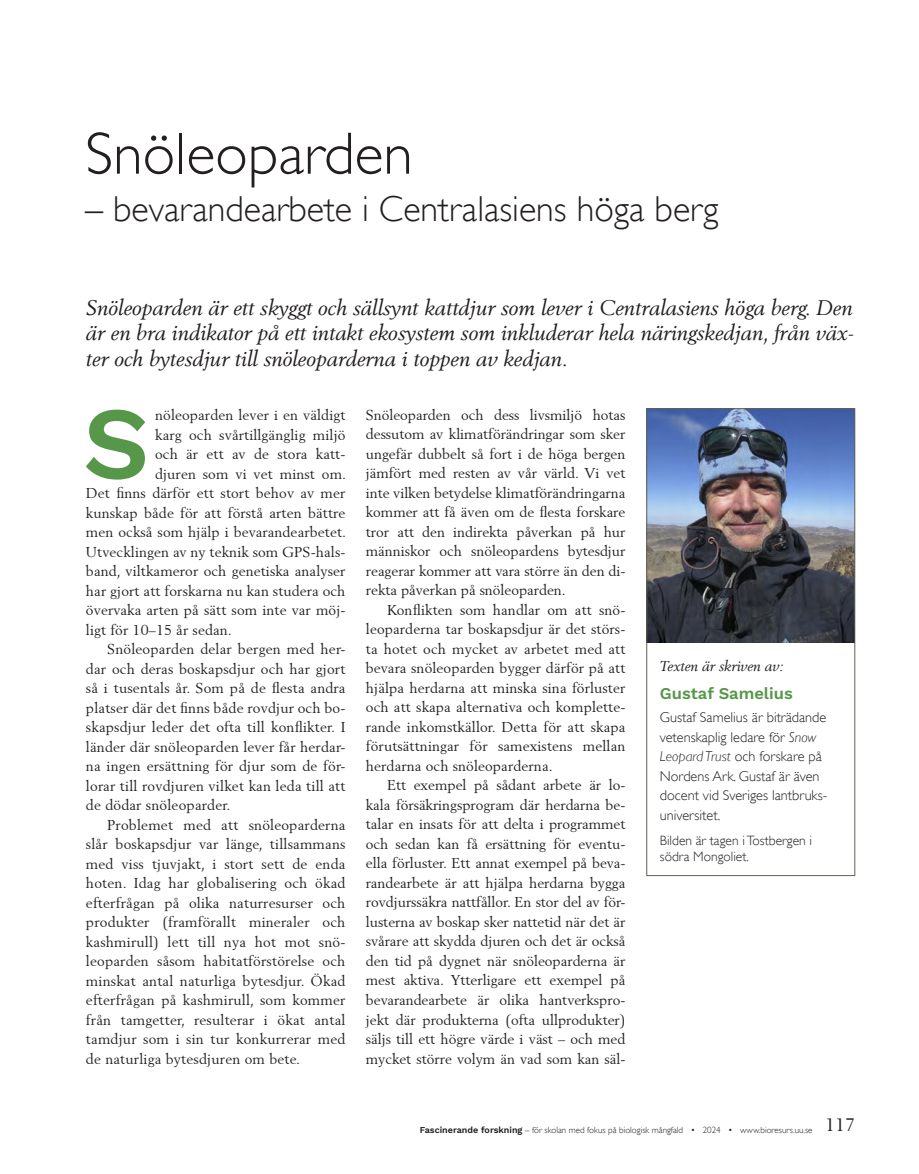
<style>
.page{position:relative;width:919px;height:1174px;background:#fff}
.page>*{position:absolute;margin:0;border:0;box-sizing:border-box;transform-origin:0 0}
.Brödtext_med_anfang{font:102.9px "Work Sans";color:#56974a}
.Rubrik_artiklar{font:300 60px "Gill Alt One";color:#231f20}
.Ovan_under_artikelrubrik{font:300 36px "Gill Alt One";color:#231f20}
.Ingress{font:italic 21px/25.5px "Berling";color:#231f20;text-align:justify}
.t1{font:18px "Berling";color:#231f20}
.Namn_i_författarruta{font:16.5px "Work Sans";color:#56974a}
.Bröd_med_indrag{font:14.25px/19.5px "Berling";letter-spacing:.01em;color:#231f20;text-align:justify}
.Brödtext_med_anfang-2{font:14.25px "Berling";letter-spacing:.01em;color:#231f20}
.Bröd_utan_indrag{font:14.25px/19.5px "Berling";color:#231f20;text-align:justify}
.Faktatext{font:300 14.25px/19.5px "Gill Alt One";color:#231f20}
.Bröd_utan_indrag-2{font:italic 14.25px "Berling";color:#231f20}
.Bildtext{font:300 13.5px/16.2px "Gill Alt One";color:#231f20}
.t2{font:300 9px "Gill Alt One";color:#231f20}
.s1{font-style:italic}
.s2{font-family:"Work Sans";font-weight:400}
.s3{font-family:"Berling";font-weight:400}
</style>
<div class="page">
<img style="left:648px;top:410px;width:205px;height:232px">
<div style="left:646px;top:408px;width:209px;height:468px;border:1px solid #616157"></div>
<h2 class="Rubrik_artiklar" style="left:85px;top:119px;width:329px">Snöleoparden</h2>
<h2 class="Ovan_under_artikelrubrik" style="left:85px;top:188px;width:635px">– bevarandearbete i Centralasiens höga berg</h2>
<p class="Ingress" style="left:86px;top:294px;width:769px">Snöleoparden är ett skyggt och sällsynt kattdjur som lever i Centralasiens höga berg. Den är en bra indikator på ett intakt ekosystem som inkluderar hela näringskedjan, från väx&shy;ter och bytesdjur till snöleoparderna i toppen av kedjan.</p>
<p class="Brödtext_med_anfang" style="left:83px;top:365px;width:68px">S</p>
<p class="Brödtext_med_anfang-2" style="left:155px;top:406px;width:192px">nöleoparden lever i en väldigt</p>
<p class="Brödtext_med_anfang-2" style="left:155px;top:426px;width:192px">karg och svårtillgänglig miljö</p>
<p class="Brödtext_med_anfang-2" style="left:155px;top:445px;width:192px">och är ett av de stora katt-</p>
<p class="Brödtext_med_anfang-2" style="left:155px;top:465px;width:192px">djuren som vi vet minst om.</p>
<p class="Brödtext_med_anfang-2" style="left:86px;top:484px;width:261px">Det finns därför ett stort behov av mer</p>
<p class="Brödtext_med_anfang-2" style="left:86px;top:504px;width:261px">kunskap både för att förstå arten bättre</p>
<p class="Brödtext_med_anfang-2" style="left:86px;top:523px;width:262px">men också som hjälp i bevarandearbetet.</p>
<p class="Brödtext_med_anfang-2" style="left:86px;top:543px;width:261px">Utvecklingen av ny teknik som GPS-hals-</p>
<p class="Brödtext_med_anfang-2" style="left:86px;top:562px;width:261px">band, viltkameror och genetiska analyser</p>
<p class="Brödtext_med_anfang-2" style="left:86px;top:582px;width:261px">har gjort att forskarna nu kan studera och</p>
<p class="Brödtext_med_anfang-2" style="left:86px;top:601px;width:261px">övervaka arten på sätt som inte var möj-</p>
<p class="Brödtext_med_anfang-2" style="left:86px;top:621px;width:147px">ligt för 10–15 år sedan.</p>
<p class="Bröd_med_indrag" style="left:86px;top:639px;width:261px;text-indent:21px">Snöleoparden delar bergen med her&shy;dar och deras boskapsdjur och har gjort så i tusentals år. Som på de flesta andra platser där det finns både rovdjur och bo&shy;skapsdjur leder det ofta till konflikter. I länder där snöleoparden lever får herdar&shy;na ingen ersättning för djur som de för&shy;lorar till rovdjuren vilket kan leda till att de dödar snöleoparder.</p>
<p class="Bröd_med_indrag" style="left:86px;top:814px;width:261px;text-indent:21px">Problemet med att snöleoparderna slår boskapsdjur var länge, tillsammans med viss tjuvjakt, i stort sett de enda hoten. Idag har globalisering och ökad efterfrågan på olika naturresurser och produkter (framförallt mineraler och kashmirull) lett till nya hot mot snö&shy;leoparden såsom habitatförstörelse och minskat antal naturliga bytesdjur. Ökad efterfrågan på kashmirull, som kommer från tamgetter, resulterar i ökat antal tamdjur som i sin tur konkurrerar med de naturliga bytesdjuren om bete.</p>
<p class="Bröd_utan_indrag" style="left:366px;top:405px;width:261px">Snöleoparden och dess livsmiljö hotas dessutom av klimatförändringar som sker ungefär dubbelt så fort i de höga bergen jämfört med resten av vår värld. Vi vet inte vilken betydelse klimatförändringarna kommer att få även om de flesta forskare tror att den indirekta påverkan på hur människor och snöleopardens bytesdjur reagerar kommer att vara större än den di&shy;rekta påverkan på snöleoparden.</p>
<p class="Bröd_med_indrag" style="left:366px;top:600px;width:261px;text-indent:21px">Konflikten som handlar om att snö&shy;leoparderna tar boskapsdjur är det störs&shy;ta hotet och mycket av arbetet med att bevara snöleoparden bygger därför på att hjälpa herdarna att minska sina förluster och att skapa alternativa och komplette&shy;rande inkomstkällor. Detta för att skapa förutsättningar för samexistens mellan herdarna och snöleoparderna.</p>
<p class="Bröd_med_indrag" style="left:366px;top:775px;width:261px;text-indent:21px">Ett exempel på sådant arbete är lo&shy;kala försäkringsprogram där herdarna be&shy;talar en insats för att delta i programmet och sedan kan få ersättning för eventu&shy;ella förluster. Ett annat exempel på beva&shy;randearbete är att hjälpa herdarna bygga rovdjurssäkra nattfållor. En stor del av för&shy;lusterna av boskap sker nattetid när det är svårare att skydda djuren och det är också den tid på dygnet när snöleoparderna är mest aktiva. Ytterligare ett exempel på bevarandearbete är olika hantverkspro&shy;jekt där produkterna (ofta ullprodukter) säljs till ett högre värde i väst – och med mycket större volym än vad som kan säl-</p>
<p class="Bröd_utan_indrag-2" style="left:659px;top:657px;width:125px">Texten är skriven av:</p>
<h3 class="Namn_i_författarruta" style="left:659px;top:680px;width:134px">Gustaf Samelius</h3>
<p class="Faktatext" style="left:659px;top:707px;width:168px">Gustaf Samelius är biträdande vetenskaplig ledare för <span class="s1">Snow<br>Leopard Trust</span> och forskare på<br>Nordens Ark. Gustaf är även docent vid Sveriges lantbruks&shy;universitet.</p>
<p class="Bildtext" style="left:659px;top:832px;width:154px">Bilden är tagen i Tostbergen i södra Mongoliet.</p>
<p class="t2" style="left:419px;top:1124px;width:394px"><span class="s2">Fascinerande forskning</span> <span class="s3">–</span> för skolan med fokus på biologisk mångfald • 2024 • www.bioresurs.uu.se</p>
<p class="t1" style="left:825px;top:1114px;width:32px">117</p>
</div>
